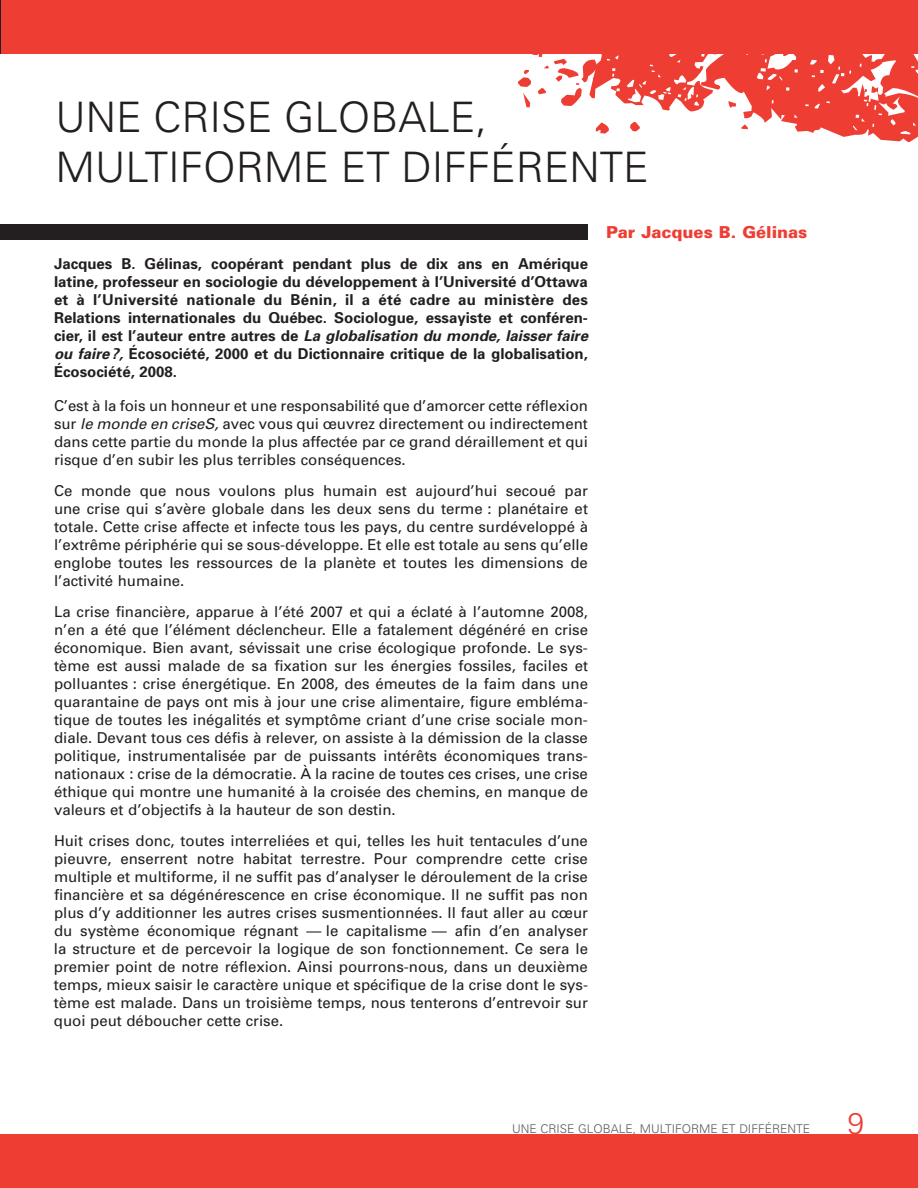
<style>
.page{position:relative;width:918px;height:1188px;background:#fff}
.page>*{position:absolute;margin:0;border:0;box-sizing:border-box;transform-origin:0 0}
.t1{font:300 42px/49.5px "Univers";color:#231f20}
.t2{font:300 29.85px "Univers";color:#ee3e34}
.t3{font:900 16.5px "Univers";color:#ee3e34}
.t4{font:15px/18px "Univers";color:#231f20;text-align:justify}
.t5{font:700 15px/18px "Univers";color:#231f20;text-align:justify}
.t6{font:300 12px "Univers";color:#57585a}
.s1{font-style:italic}
</style>
<div class="page">
<div style="left:0;top:0;width:918px;height:53px;background:#ee3e34"></div>
<hr style="left:0;top:0;width:1px;height:53px;background:#231f20">
<div style="left:0;top:1134px;width:918px;height:54px;background:#ee3e34"></div>
<svg style="left:518px;top:53px;width:400px;height:89px"></svg>
<div style="left:0;top:224px;width:588px;height:15px;background:#231f20"></div>
<h1 class="t1" style="left:55px;top:91px;width:595px">UNE CRISE GLOBALE,<br>MULTIFORME ET DIFFÉRENTE</h1>
<p class="t5" style="left:54px;top:254px;width:536px">Jacques B. Gélinas, coopérant pendant plus de dix ans en Amérique latine, professeur en sociologie du développement à l’Université d’Ottawa et à l’Université nationale du Bénin, il a été cadre au ministère des Relations internationales du Québec. Sociologue, essayiste et conféren&shy;cier, il est l’auteur entre autres de <span class="s1">La globalisation du monde, laisser faire ou faire?,</span> Écosociété, 2000 et du Dictionnaire critique de la globalisation, Écosociété, 2008.</p>
<p class="t4" style="left:54px;top:396px;width:535px">C’est à la fois un honneur et une responsabilité que d’amorcer cette réflexion sur <span class="s1">le monde en criseS,</span> avec vous qui œuvrez directement ou indirectement dans cette partie du monde la plus affectée par ce grand déraillement et qui risque d’en subir les plus terribles conséquences.</p>
<p class="t4" style="left:54px;top:481px;width:536px">Ce monde que nous voulons plus humain est aujourd’hui secoué par une crise qui s’avère globale dans les deux sens du terme : planétaire et totale. Cette crise affecte et infecte tous les pays, du centre surdéveloppé à l’extrême périphérie qui se sous-développe. Et elle est totale au sens qu’elle englobe toutes les ressources de la planète et toutes les dimensions de l’activité humaine.</p>
<p class="t4" style="left:54px;top:602px;width:536px">La crise financière, apparue à l’été 2007 et qui a éclaté à l’automne 2008, n’en a été que l’élément déclencheur. Elle a fatalement dégénéré en crise économique. Bien avant, sévissait une crise écologique profonde. Le sys&shy;tème est aussi malade de sa fixation sur les énergies fossiles, faciles et polluantes : crise énergétique. En 2008, des émeutes de la faim dans une quarantaine de pays ont mis à jour une crise alimentaire, figure embléma&shy;tique de toutes les inégalités et symptôme criant d’une crise sociale mon&shy;diale. Devant tous ces défis à relever, on assiste à la démission de la classe politique, instrumentalisée par de puissants intérêts économiques trans&shy;nationaux : crise de la démocratie. À la racine de toutes ces crises, une crise éthique qui montre une humanité à la croisée des chemins, en manque de valeurs et d’objectifs à la hauteur de son destin.</p>
<p class="t4" style="left:54px;top:831px;width:536px">Huit crises donc, toutes interreliées et qui, telles les huit tentacules d’une pieuvre, enserrent notre habitat terrestre. Pour comprendre cette crise multiple et multiforme, il ne suffit pas d’analyser le déroulement de la crise financière et sa dégénérescence en crise économique. Il ne suffit pas non plus d’y additionner les autres crises susmentionnées. Il faut aller au cœur du système économique régnant — le capitalisme — afin d’en analyser la structure et de percevoir la logique de son fonctionnement. Ce sera le premier point de notre réflexion. Ainsi pourrons-nous, dans un deuxième temps, mieux saisir le caractère unique et spécifique de la crise dont le sys&shy;tème est malade. Dans un troisième temps, nous tenterons d’entrevoir sur quoi peut déboucher cette crise.</p>
<p class="t3" style="left:606px;top:222px;width:203px">Par Jacques B. Gélinas</p>
<p class="t6" style="left:512px;top:1122px;width:299px">UNE CRISE GLOBALE, MULTIFORME ET DIFFÉRENTE</p>
<h2 class="t2" style="left:847px;top:1106px;width:18px">9</h2>
</div>
